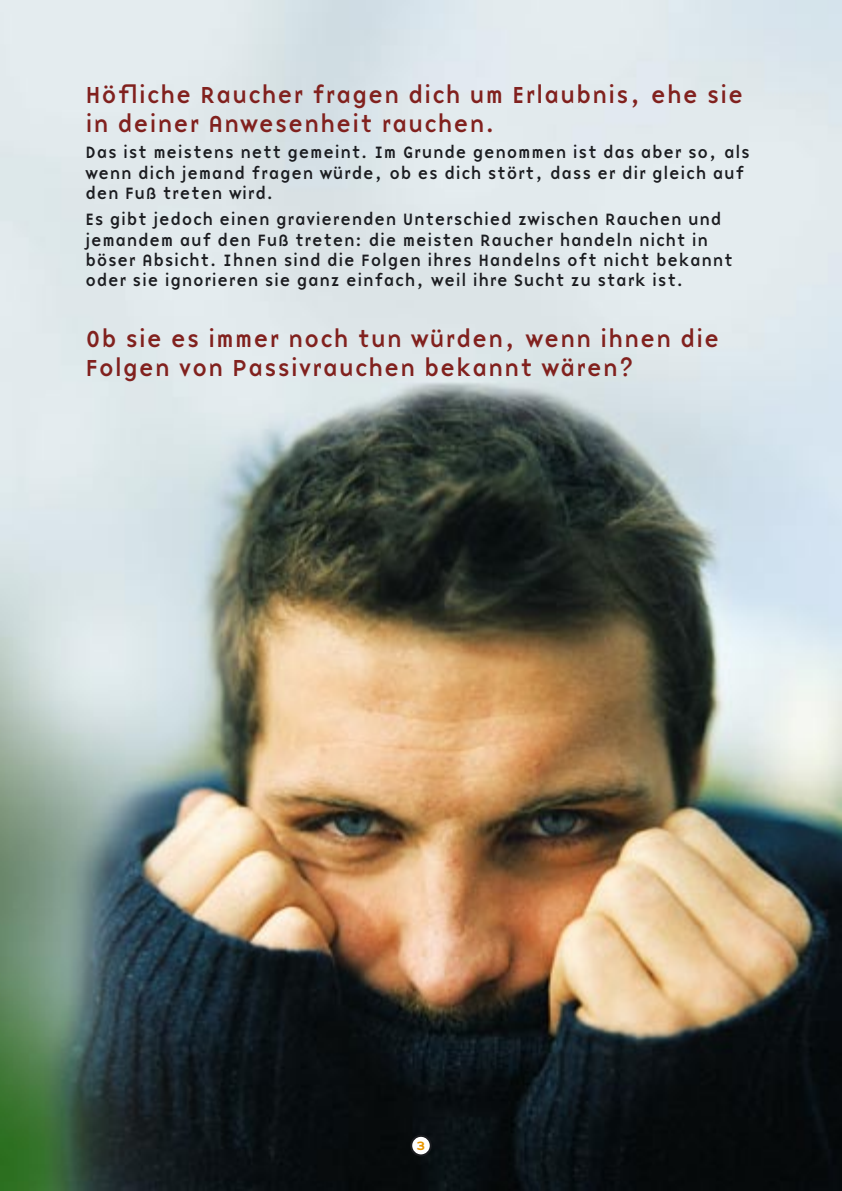
<style>
.page{position:relative;width:842px;height:1191px;background:#fff}
.page>*{position:absolute;margin:0;border:0;box-sizing:border-box;transform-origin:0 0}
.Base_Text{font:24px/28.8px "Base Nine";color:#81211e}
.Base_Text-2{font:17px/20.4px "Base Nine";color:#1b1c20}
.Base_Text-3{font:16px "Base Nine Small Caps";color:#e99600}
</style>
<div class="page">
<img style="left:0;top:0;width:842px;height:1191px">
<svg style="left:411px;top:1135px;width:20px;height:20px"></svg>
<div style="left:410px;top:1134px;width:22px;height:22px;border:2px solid #1b1c20;border-radius:50%"></div>
<p class="Base_Text" style="left:85px;top:80px;width:660px">Höfliche Raucher fragen dich um Erlaubnis, ehe sie in deiner Anwesenheit rauchen.</p>
<p class="Base_Text-2" style="left:85px;top:142px;width:667px">Das ist meistens nett gemeint. Im Grunde genommen ist das aber so, als wenn dich jemand fragen würde, ob es dich stört, dass er dir gleich auf den Fuß treten wird.</p>
<p class="Base_Text-2" style="left:85px;top:209px;width:650px">Es gibt jedoch einen gravierenden Unterschied zwischen Rauchen und jemandem auf den Fuß treten: die meisten Raucher handeln nicht in böser Absicht. Ihnen sind die Folgen ihres Handelns oft nicht bekannt oder sie ignorieren sie ganz einfach, weil ihre Sucht zu stark ist.</p>
<p class="Base_Text" style="left:85px;top:324px;width:636px">Ob sie es immer noch tun würden, wenn ihnen die<br>Folgen von Passivrauchen bekannt wären?</p>
<p class="Base_Text-3" style="left:416px;top:1133px;width:12px">3</p>
</div>
